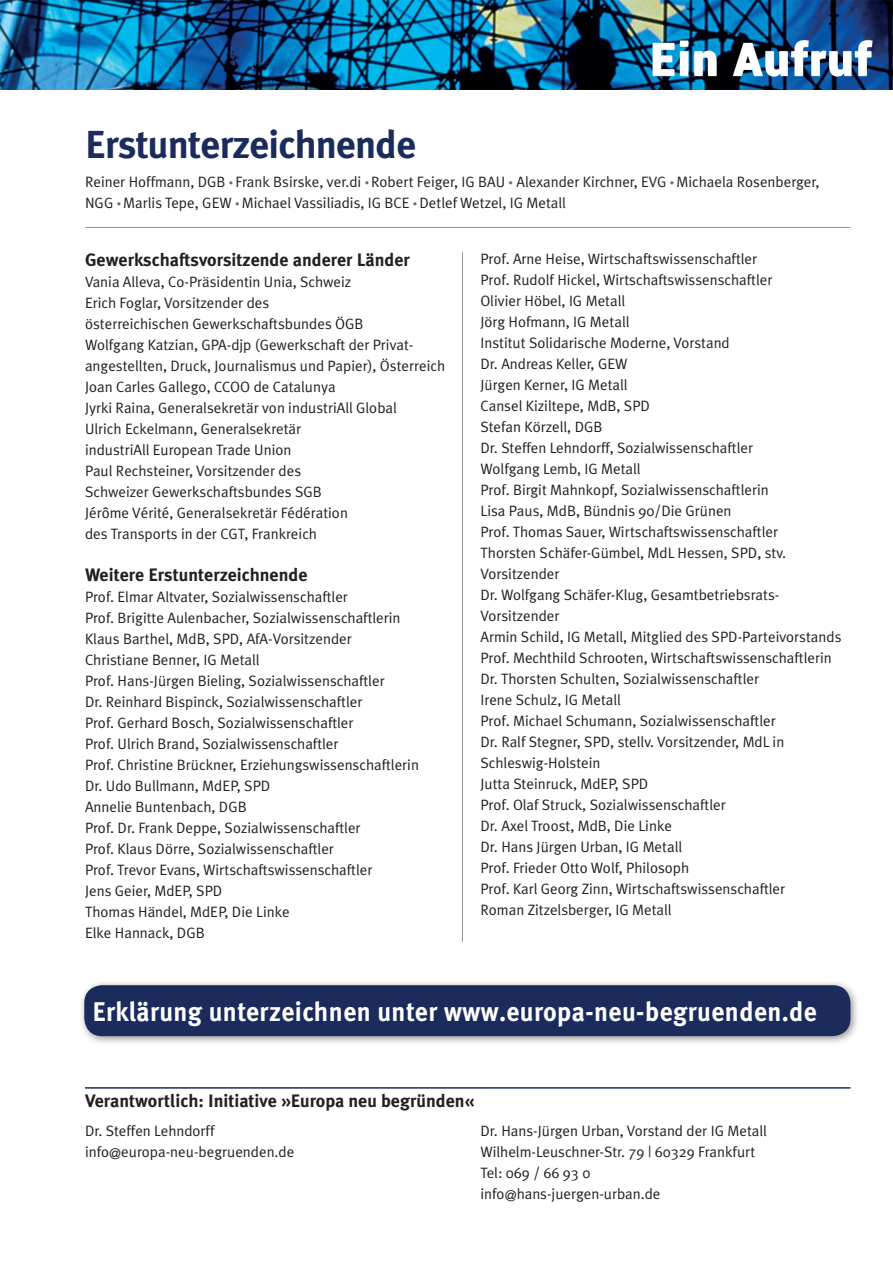
<style>
.page{position:relative;width:893px;height:1263px;background:#fff}
.page>*{position:absolute;margin:0;border:0;box-sizing:border-box;transform-origin:0 0}
.t1{font:700 39px "Meta Plus";letter-spacing:-.02em;color:#1a2b5c}
.t2{font:700 27px "Meta";letter-spacing:.02em;color:#fff;scale:.95 1}
.t3{font:700 18px "Meta Plus";color:#231f20}
.t4{font:15px/21px "Meta Plus Normal";color:#231f20}
.s1{font-size:9px;color:#6c6d70}
</style>
<div class="page">
<img style="left:0;top:0;width:893px;height:89px">
<hr style="left:85px;top:1087px;width:765px;height:2px;background:#1a2b5c">
<hr style="left:85px;top:227px;width:765px;height:1px;background:#939598">
<hr style="left:462px;top:252px;width:1px;height:690px;background:#939598">
<div style="left:78px;top:979px;width:783px;height:67px;background:#231f20;opacity:.5"></div>
<div style="left:84px;top:985px;width:766px;height:51px;background:#1a2b5c;border-radius:18px"></div>
<h1 class="t1" style="left:85px;top:122px;width:333px">Erstunterzeichnende</h1>
<p class="t4" style="left:85px;top:171px;width:736px">Reiner Hoffmann, DGB <span class="s1">•</span> Frank Bsirske, ver.di <span class="s1">•</span> Robert Feiger, IG BAU <span class="s1">•</span> Alexander Kirchner, EVG <span class="s1">•</span> Michaela Rosenberger,<br>NGG <span class="s1">•</span> Marlis Tepe, GEW <span class="s1">•</span> Michael Vassiliadis, IG BCE <span class="s1">•</span> Detlef Wetzel, IG Metall</p>
<p class="t3" style="left:85px;top:249px;width:326px">Gewerkschaftsvorsitzende anderer Länder</p>
<p class="t4" style="left:85px;top:271px;width:362px">Vania Alleva, Co-Präsidentin Unia, Schweiz<br>Erich Foglar, Vorsitzender des<br>österreichischen Gewerkschaftsbundes ÖGB<br>Wolfgang Katzian, GPA-djp (Gewerkschaft der Privat&shy;angestellten, Druck, Journalismus und Papier), Österreich Joan Carles Gallego, CCOO de Catalunya<br>Jyrki Raina, Generalsekretär von industriAll Global<br>Ulrich Eckelmann, Generalsekretär<br>industriAll European Trade Union<br>Paul Rechsteiner, Vorsitzender des<br>Schweizer Gewerkschaftsbundes SGB<br>Jérôme Vérité, Generalsekretär Fédération<br>des Transports in der CGT, Frankreich</p>
<p class="t3" style="left:85px;top:565px;width:224px">Weitere Erstunterzeichnende</p>
<p class="t4" style="left:85px;top:586px;width:335px">Prof. Elmar Altvater, Sozialwissenschaftler<br>Prof. Brigitte Aulenbacher, Sozialwissenschaftlerin Klaus Barthel, MdB, SPD, AfA-Vorsitzender Christiane Benner, IG Metall<br>Prof. Hans-Jürgen Bieling, Sozialwissenschaftler<br>Dr. Reinhard Bispinck, Sozialwissenschaftler<br>Prof. Gerhard Bosch, Sozialwissenschaftler<br>Prof. Ulrich Brand, Sozialwissenschaftler<br>Prof. Christine Brückner, Erziehungswissenschaftlerin Dr. Udo Bullmann, MdEP, SPD<br>Annelie Buntenbach, DGB<br>Prof. Dr. Frank Deppe, Sozialwissenschaftler<br>Prof. Klaus Dörre, Sozialwissenschaftler<br>Prof. Trevor Evans, Wirtschaftswissenschaftler<br>Jens Geier, MdEP, SPD<br>Thomas Händel, MdEP, Die Linke<br>Elke Hannack, DGB</p>
<p class="t4" style="left:480px;top:248px;width:362px">Prof. Arne Heise, Wirtschaftswissenschaftler<br>Prof. Rudolf Hickel, Wirtschaftswissenschaftler<br>Olivier Höbel, IG Metall<br>Jörg Hofmann, IG Metall<br>Institut Solidarische Moderne, Vorstand<br>Dr. Andreas Keller, GEW<br>Jürgen Kerner, IG Metall<br>Cansel Kiziltepe, MdB, SPD<br>Stefan Körzell, DGB<br>Dr. Steffen Lehndorff, Sozialwissenschaftler<br>Wolfgang Lemb, IG Metall<br>Prof. Birgit Mahnkopf, Sozialwissenschaftlerin<br>Lisa Paus, MdB, Bündnis 90/Die Grünen<br>Prof. Thomas Sauer, Wirtschaftswissenschaftler<br>Thorsten Schäfer-Gümbel, MdL Hessen, SPD, stv.<br>Vorsitzender<br>Dr. Wolfgang Schäfer-Klug, Gesamtbetriebsrats-Vorsitzender<br>Armin Schild, IG Metall, Mitglied des SPD-Parteivorstands Prof. Mechthild Schrooten, Wirtschaftswissenschaftlerin Dr. Thorsten Schulten, Sozialwissenschaftler<br>Irene Schulz, IG Metall<br>Prof. Michael Schumann, Sozialwissenschaftler<br>Dr. Ralf Stegner, SPD, stellv. Vorsitzender, MdL in Schleswig-Holstein<br>Jutta Steinruck, MdEP, SPD<br>Prof. Olaf Struck, Sozialwissenschaftler<br>Dr. Axel Troost, MdB, Die Linke<br>Dr. Hans Jürgen Urban, IG Metall<br>Prof. Frieder Otto Wolf, Philosoph<br>Prof. Karl Georg Zinn, Wirtschaftswissenschaftler<br>Roman Zitzelsberger, IG Metall</p>
<h2 class="t2" style="left:93px;top:996px;width:764px">Erklärung unterzeichnen unter www.europa-neu-begruenden.de</h2>
<p class="t3" style="left:85px;top:1090px;width:391px">Verantwortlich: Initiative »Europa neu begründen«</p>
<p class="t4" style="left:85px;top:1120px;width:211px">Dr. Steffen Lehndorff info@europa-neu-begruenden.de</p>
<p class="t4" style="left:480px;top:1120px;width:288px">Dr. Hans-Jürgen Urban, Vorstand der IG Metall Wilhelm-Leuschner-Str. 79 | 60329 Frankfurt Tel: 069 / 66 93 0 info@hans-juergen-urban.de</p>
</div>
